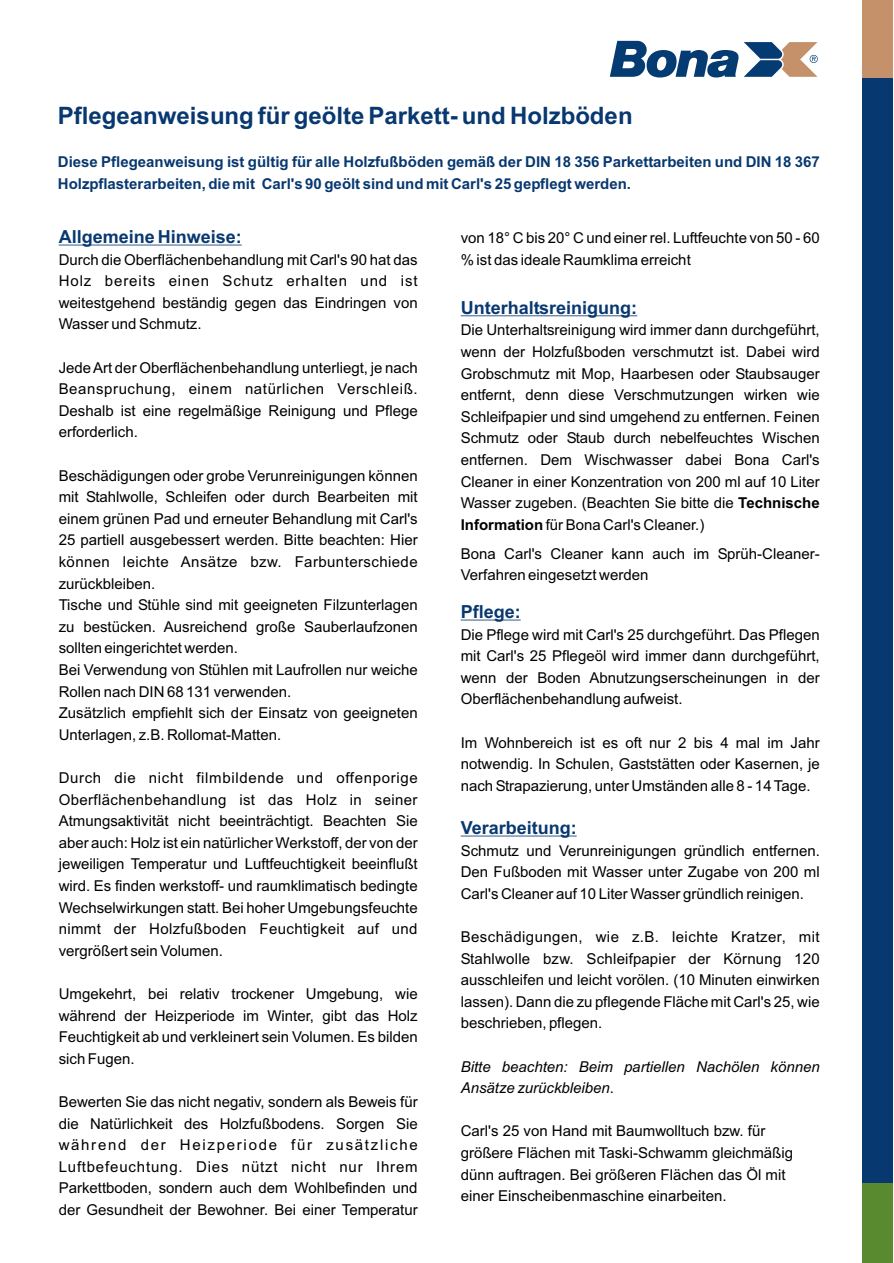
<style>
.page{position:relative;width:894px;height:1263px;background:#fff}
.page>*{position:absolute;margin:0;border:0;box-sizing:border-box;transform-origin:0 0}
.t1{font:700 24px "Arial";color:#083870}
.t2{font:700 18px "Arial";color:#083870}
.t3{font:15px/21.6px "Arial";color:#000}
.t4{font:700 15px/21.6px "Arial";color:#083870}
.t5{font:italic 15px/21.6px "Arial";color:#000}
.t6{font:15px "Arial";letter-spacing:.03em;color:#000}
.t7{font:15px "Arial";letter-spacing:.045em;color:#000}
.t8{font:15px "Arial";letter-spacing:.055em;color:#000}
.t9{font:15px "Arial";letter-spacing:.115em;color:#000}
.s1{font-weight:700}
</style>
<div class="page">
<hr style="left:59px;top:245px;width:183px;height:1px;background:#083870">
<hr style="left:461px;top:315px;width:176px;height:1px;background:#083870">
<hr style="left:461px;top:620px;width:60px;height:1px;background:#083870">
<hr style="left:461px;top:836px;width:116px;height:1px;background:#083870">
<div style="left:862px;top:0;width:31px;height:80px;background:#c4916b"></div>
<div style="left:862px;top:1183px;width:31px;height:80px;background:#598a30"></div>
<div style="left:862px;top:79px;width:31px;height:1104px;background:#083870"></div>
<svg style="left:610px;top:41px;width:208px;height:37px"></svg>
<h1 class="t1" style="left:58px;top:107px;width:576px">Pflegeanweisung für geölte Parkett- und Holzböden</h1>
<p class="t4" style="left:58px;top:153px;width:763px">Diese Pflegeanweisung ist gültig für alle Holzfußböden gemäß der DIN 18 356 Parkettarbeiten und DIN 18 367<br>Holzpflasterarbeiten, die mit Carl's 90 geölt sind und mit Carl's 25 gepflegt werden.</p>
<p class="t2" style="left:59px;top:230px;width:185px">Allgemeine Hinweise:</p>
<p class="t3" style="left:59px;top:250px;width:361px;text-align:justify">Durch die Oberflächenbehandlung mit Carl's 90 hat das Holz bereits einen Schutz erhalten und ist weitestgehend beständig gegen das Eindringen von Wasser und Schmutz.</p>
<p class="t3" style="left:59px;top:358px;width:361px;text-align:justify">Jede Art der Oberflächenbehandlung unterliegt, je nach Beanspruchung, einem natürlichen Verschleiß.<br>Deshalb ist eine regelmäßige Reinigung und Pflege erforderlich.</p>
<p class="t3" style="left:59px;top:466px;width:361px">Beschädigungen oder grobe Verunreinigungen können mit Stahlwolle, Schleifen oder durch Bearbeiten mit einem grünen Pad und erneuter Behandlung mit Carl's 25 partiell ausgebessert werden. Bitte beachten: Hier können leichte Ansätze bzw. Farbunterschiede zurückbleiben.<br>Tische und Stühle sind mit geeigneten Filzunterlagen zu bestücken. Ausreichend große Sauberlaufzonen sollten eingerichtet werden.<br>Bei Verwendung von Stühlen mit Laufrollen nur weiche Rollen nach DIN 68 131 verwenden.<br>Zusätzlich empfiehlt sich der Einsatz von geeigneten Unterlagen, z.B. Rollomat-Matten.</p>
<p class="t7" style="left:59px;top:772px;width:361px">Durch die nicht filmbildende und offenporige</p>
<p class="t3" style="left:59px;top:790px;width:361px;text-align:justify">Oberflächenbehandlung ist das Holz in seiner Atmungsaktivität nicht beeinträchtigt. Beachten Sie aber auch: Holz ist ein natürlicher Werkstoff, der von der</p>
<p class="t3" style="left:59px;top:855px;width:361px">jeweiligen Temperatur und Luftfeuchtigkeit beeinflußt</p>
<p class="t3" style="left:59px;top:876px;width:361px">wird. Es finden werkstoff- und raumklimatisch bedingte</p>
<p class="t3" style="left:59px;top:898px;width:361px">Wechselwirkungen statt. Bei hoher Umgebungsfeuchte nimmt der Holzfußboden Feuchtigkeit auf und</p>
<p class="t3" style="left:59px;top:941px;width:166px">vergrößert sein Volumen.</p>
<p class="t3" style="left:59px;top:984px;width:361px">Umgekehrt, bei relativ trockener Umgebung, wie</p>
<p class="t3" style="left:59px;top:1006px;width:361px">während der Heizperiode im Winter, gibt das Holz</p>
<p class="t3" style="left:59px;top:1027px;width:361px">Feuchtigkeit ab und verkleinert sein Volumen. Es bilden sich Fugen.</p>
<p class="t3" style="left:59px;top:1092px;width:361px">Bewerten Sie das nicht negativ, sondern als Beweis für die Natürlichkeit des Holzfußbodens. Sorgen Sie</p>
<p class="t3" style="left:461px;top:228px;width:361px">von 18° C bis 20° C und einer rel. Luftfeuchte von 50 - 60 % ist das ideale Raumklima erreicht</p>
<p class="t2" style="left:461px;top:301px;width:178px">Unterhaltsreinigung:</p>
<p class="t3" style="left:461px;top:321px;width:361px;text-align:justify">Die Unterhaltsreinigung wird immer dann durchgeführt, wenn der Holzfußboden verschmutzt ist. Dabei wird Grobschmutz mit Mop, Haarbesen oder Staubsauger entfernt, denn diese Verschmutzungen wirken wie Schleifpapier und sind umgehend zu entfernen. Feinen Schmutz oder Staub durch nebelfeuchtes Wischen entfernen. Dem Wischwasser dabei Bona Carl's Cleaner in einer Konzentration von 200 ml auf 10 Liter Wasser zugeben. (Beachten Sie bitte die <span class="s1">Technische Information</span> für Bona Carl's Cleaner.)</p>
<p class="t3" style="left:461px;top:544px;width:361px">Bona Carl's Cleaner kann auch im Sprüh-Cleaner-<br>Verfahren eingesetzt werden</p>
<p class="t2" style="left:461px;top:605px;width:62px">Pflege:</p>
<p class="t3" style="left:461px;top:625px;width:361px;text-align:justify">Die Pflege wird mit Carl's 25 durchgeführt. Das Pflegen mit Carl's 25 Pflegeöl wird immer dann durchgeführt, wenn der Boden Abnutzungserscheinungen in der Oberflächenbehandlung aufweist.</p>
<p class="t3" style="left:461px;top:733px;width:361px">Im Wohnbereich ist es oft nur 2 bis 4 mal im Jahr notwendig. In Schulen, Gaststätten oder Kasernen, je</p>
<p class="t3" style="left:461px;top:776px;width:351px">nach Strapazierung, unter Umständen alle 8 - 14 Tage.</p>
<p class="t2" style="left:461px;top:821px;width:118px">Verarbeitung:</p>
<p class="t3" style="left:461px;top:841px;width:361px">Schmutz und Verunreinigungen gründlich entfernen.</p>
<p class="t3" style="left:461px;top:862px;width:361px">Den Fußboden mit Wasser unter Zugabe von 200 ml</p>
<p class="t3" style="left:461px;top:884px;width:345px">Carl's Cleaner auf 10 Liter Wasser gründlich reinigen.</p>
<p class="t6" style="left:461px;top:931px;width:360px">Beschädigungen, wie z.B. leichte Kratzer, mit</p>
<p class="t3" style="left:461px;top:949px;width:361px">Stahlwolle bzw. Schleifpapier der Körnung 120 ausschleifen und leicht vorölen. (10 Minuten einwirken</p>
<p class="t3" style="left:461px;top:992px;width:361px">lassen). Dann die zu pflegende Fläche mit Carl's 25, wie</p>
<p class="t3" style="left:461px;top:1014px;width:143px">beschrieben, pflegen.</p>
<p class="t5" style="left:461px;top:1057px;width:361px">Bitte beachten: Beim partiellen Nachölen können<br>Ansätze zurückbleiben.</p>
<p class="t3" style="left:461px;top:1122px;width:306px">Carl's 25 von Hand mit Baumwolltuch bzw. für</p>
<p class="t9" style="left:59px;top:1139px;width:361px">während der Heizperiode für zusätzliche</p>
<p class="t3" style="left:461px;top:1143px;width:334px">größere Flächen mit Taski-Schwamm gleichmäßig</p>
<p class="t8" style="left:59px;top:1161px;width:360px">Luftbefeuchtung. Dies nützt nicht nur Ihrem</p>
<p class="t3" style="left:461px;top:1165px;width:326px">dünn auftragen. Bei größeren Flächen das Öl mit</p>
<p class="t3" style="left:59px;top:1179px;width:360px">Parkettboden, sondern auch dem Wohlbefinden und</p>
<p class="t3" style="left:461px;top:1186px;width:267px">einer Einscheibenmaschine einarbeiten.</p>
<p class="t3" style="left:59px;top:1200px;width:360px">der Gesundheit der Bewohner. Bei einer Temperatur</p>
</div>
